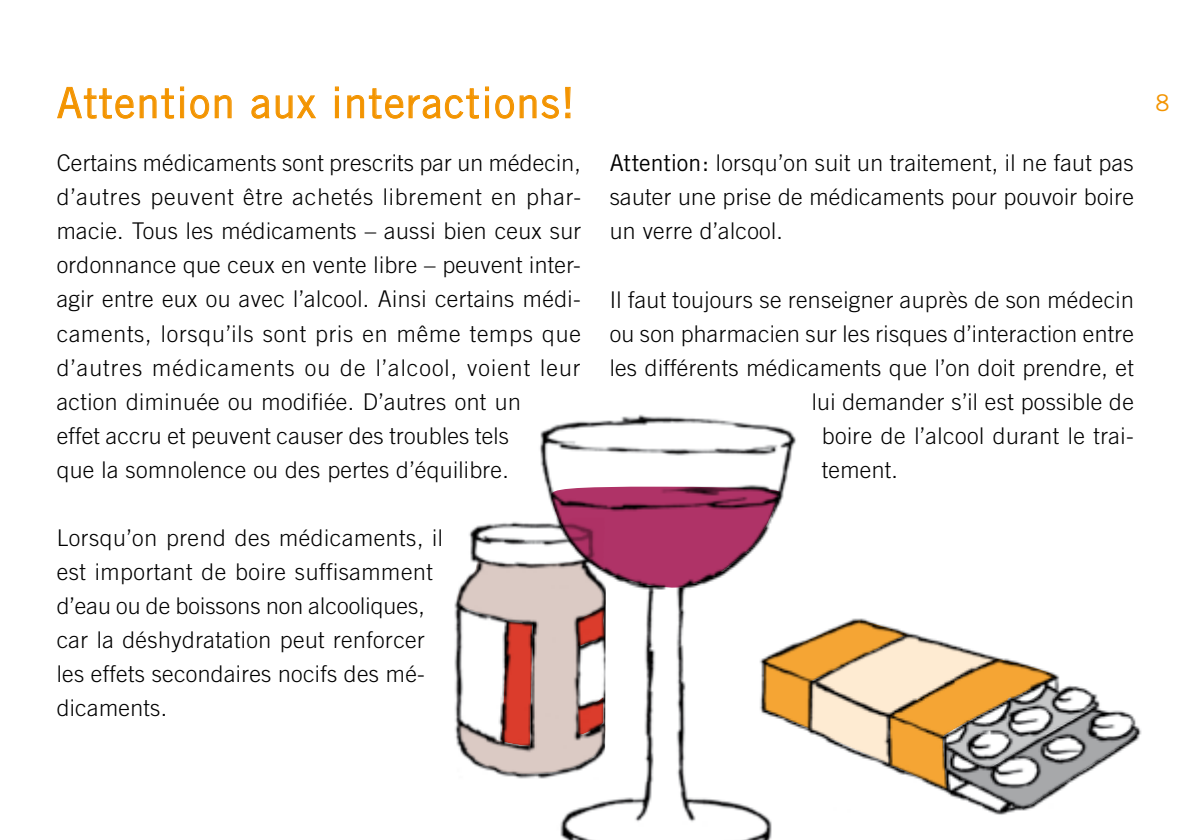
<style>
.page{position:relative;width:1191px;height:840px;background:#fff}
.page>*{position:absolute;margin:0;border:0;box-sizing:border-box;transform-origin:0 0}
.t1{font:42px "Trade Gothic";letter-spacing:.03em;color:#f39400}
.t2{font:300 23px/34px "Trade Gothic";letter-spacing:.015em;color:#000}
.t3{font:23px "Trade Gothic";color:#f39400}
.s1{font-weight:400}
</style>
<div class="page">
<svg style="left:57px;top:86px;width:117px;height:33px"></svg>
<div style="left:180px;top:95px;width:4px;height:23px;border:1px solid #f39400"></div>
<svg style="left:180px;top:86px;width:4px;height:5px"></svg>
<svg style="left:190px;top:95px;width:42px;height:24px"></svg>
<svg style="left:251px;top:95px;width:65px;height:24px"></svg>
<div style="left:335px;top:95px;width:4px;height:23px;border:1px solid #f39400"></div>
<svg style="left:335px;top:86px;width:4px;height:5px"></svg>
<svg style="left:347px;top:88px;width:132px;height:31px"></svg>
<div style="left:485px;top:95px;width:4px;height:23px;border:1px solid #f39400"></div>
<svg style="left:485px;top:86px;width:4px;height:5px"></svg>
<svg style="left:495px;top:86px;width:76px;height:33px"></svg>
<img style="left:802px;top:618px;width:340px;height:197px">
<img style="left:538px;top:414px;width:264px;height:425px">
<img style="left:454px;top:518px;width:151px;height:260px">
<h1 class="t1" style="left:57px;top:77px;width:520px">Attention aux interactions!</h1>
<p class="t2" style="left:57px;top:146px;width:526px">Certains médicaments sont prescrits par un médecin, d’autres peuvent être achetés librement en phar&shy;macie. Tous les médicaments – aussi bien ceux sur ordonnance que ceux en vente libre – peuvent inter&shy;agir entre eux ou avec l’alcool. Ainsi certains médi&shy;caments, lorsqu’ils sont pris en même temps que d’autres médicaments ou de l’alcool, voient leur action diminuée ou modifiée. D’autres ont un<br>effet accru et peuvent causer des troubles tels<br>que la somnolence ou des pertes d’équilibre.</p>
<p class="t2" style="left:57px;top:520px;width:388px">Lorsqu’on prend des médicaments, il est important de boire suffisamment d’eau ou de boissons non alcooliques, car la déshydratation peut renforcer les effets secondaires nocifs des mé&shy;dicaments.</p>
<p class="t2" style="left:609px;top:146px;width:526px;text-align:justify"><span class="s1">Attention:</span> lorsqu’on suit un traitement, il ne faut pas sauter une prise de médicaments pour pouvoir boire un verre d’alcool.</p>
<p class="t2" style="left:609px;top:282px;width:525px">Il faut toujours se renseigner auprès de son médecin</p>
<p class="t2" style="left:609px;top:316px;width:526px">ou son pharmacien sur les risques d’interaction entre</p>
<p class="t2" style="left:609px;top:350px;width:526px">les différents médicaments que l’on doit prendre, et</p>
<p class="t2" style="left:811px;top:384px;width:324px">lui demander s’il est possible de</p>
<p class="t2" style="left:821px;top:418px;width:313px">boire de l’alcool durant le trai-</p>
<p class="t2" style="left:821px;top:452px;width:78px">tement.</p>
<p class="t3" style="left:1155px;top:88px;width:16px">8</p>
</div>
